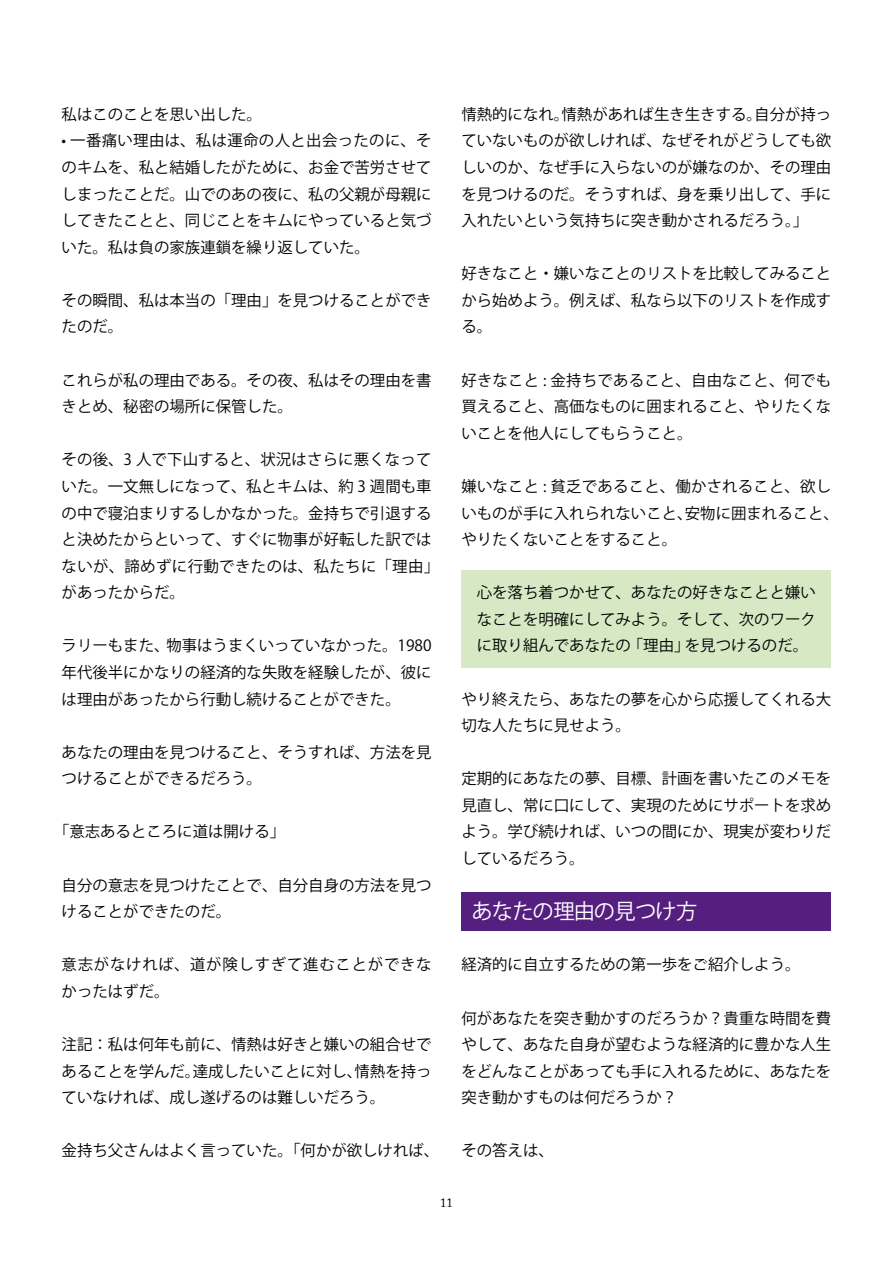
<style>
.page{position:relative;width:893px;height:1263px;background:#fff}
.page>*{position:absolute;margin:0;border:0;box-sizing:border-box;transform-origin:0 0}
.t1{font:21.3px "Koz Go Pr 6 N";letter-spacing:-.035em;color:#fff}
.t2{font:15.45px/26.5px "Koz Go Pr 6 N";color:#000;text-align:justify}
.t3{font:15.45px/26.5px "Koz Go Pr 6 N";letter-spacing:.05em;color:#000}
.t4{font:12.75px "Adobe Caslon Pro";color:#000}
</style>
<div class="page">
<div style="left:461px;top:892px;width:370px;height:38px;background:#551f7f"></div>
<div style="left:461px;top:570px;width:370px;height:98px;background:#d6e9c4"></div>
<p class="t2" style="left:62px;top:101px;width:202px">私はこのことを思い出した。</p>
<p class="t2" style="left:62px;top:128px;width:371px">• 一番痛い理由は、私は運命の人と出会ったのに、そのキムを、私と結婚したがために、お金で苦労させてしまったことだ。山でのあの夜に、私の父親が母親にしてきたことと、同じことをキムにやっていると気づいた。私は負の家族連鎖を繰り返していた。</p>
<p class="t2" style="left:62px;top:287px;width:371px">その瞬間、私は本当の「理由」を見つけることができたのだ。</p>
<p class="t2" style="left:62px;top:367px;width:371px">これらが私の理由である。その夜、私はその理由を書きとめ、秘密の場所に保管した。</p>
<p class="t2" style="left:62px;top:447px;width:379px;text-align:left">その後、3 人で下山すると、状況はさらに悪くなっていた。一文無しになって、私とキムは、約 3 週間も車の中で寝泊まりするしかなかった。金持ちで引退すると決めたからといって、すぐに物事が好転した訳ではないが、諦めずに行動できたのは、私たちに「理由」があったからだ。</p>
<p class="t2" style="left:62px;top:633px;width:371px">ラリーもまた、物事はうまくいっていなかった。1980年代後半にかなりの経済的な失敗を経験したが、彼には理由があったから行動し続けることができた。</p>
<p class="t2" style="left:62px;top:739px;width:371px">あなたの理由を見つけること、そうすれば、方法を見つけることができるだろう。</p>
<p class="t2" style="left:54px;top:819px;width:233px">「意志あるところに道は開ける」</p>
<p class="t2" style="left:62px;top:872px;width:371px">自分の意志を見つけたことで、自分自身の方法を見つけることができたのだ。</p>
<p class="t3" style="left:62px;top:952px;width:372px">意志がなければ、道が険しすぎて進むことができなかったはずだ。</p>
<p class="t2" style="left:62px;top:1031px;width:371px">注記：私は何年も前に、情熱は好きと嫌いの組合せであることを学んだ。達成したいことに対し、情熱を持っていなければ、成し遂げるのは難しいだろう。</p>
<p class="t2" style="left:62px;top:1138px;width:379px">金持ち父さんはよく言っていた。「何かが欲しければ、</p>
<p class="t2" style="left:461px;top:101px;width:371px">情熱的になれ。情熱があれば生き生きする。自分が持っていないものが欲しければ、なぜそれがどうしても欲しいのか、なぜ手に入らないのが嫌なのか、その理由を見つけるのだ。そうすれば、身を乗り出して、手に入れたいという気持ちに突き動かされるだろう。」</p>
<p class="t2" style="left:461px;top:261px;width:371px">好きなこと・嫌いなことのリストを比較してみることから始めよう。例えば、私なら以下のリストを作成する。</p>
<p class="t2" style="left:461px;top:367px;width:371px">好きなこと : 金持ちであること、自由なこと、何でも買えること、高価なものに囲まれること、やりたくないことを他人にしてもらうこと。</p>
<p class="t2" style="left:461px;top:473px;width:379px;text-align:left">嫌いなこと : 貧乏であること、働かされること、欲しいものが手に入れられないこと、安物に囲まれること、やりたくないことをすること。</p>
<p class="t2" style="left:477px;top:580px;width:341px">心を落ち着つかせて、あなたの好きなことと嫌いなことを明確にしてみよう。そして、次のワークに取り組んであなたの「理由」を見つけるのだ。</p>
<p class="t2" style="left:461px;top:686px;width:371px">やり終えたら、あなたの夢を心から応援してくれる大切な人たちに見せよう。</p>
<p class="t2" style="left:461px;top:766px;width:371px">定期的にあなたの夢、目標、計画を書いたこのメモを見直し、常に口にして、実現のためにサポートを求めよう。学び続ければ、いつの間にか、現実が変わりだしているだろう。</p>
<h1 class="t1" style="left:471px;top:900px;width:227px">あなたの理由の見つけ方</h1>
<p class="t2" style="left:461px;top:952px;width:341px">経済的に自立するための第一歩をご紹介しよう。</p>
<p class="t2" style="left:461px;top:1005px;width:371px">何があなたを突き動かすのだろうか？貴重な時間を費やして、あなた自身が望むような経済的に豊かな人生をどんなことがあっても手に入れるために、あなたを突き動かすものは何だろうか？</p>
<p class="t2" style="left:461px;top:1138px;width:94px">その答えは、</p>
<p class="t4" style="left:440px;top:1195px;width:14px">11</p>
</div>
